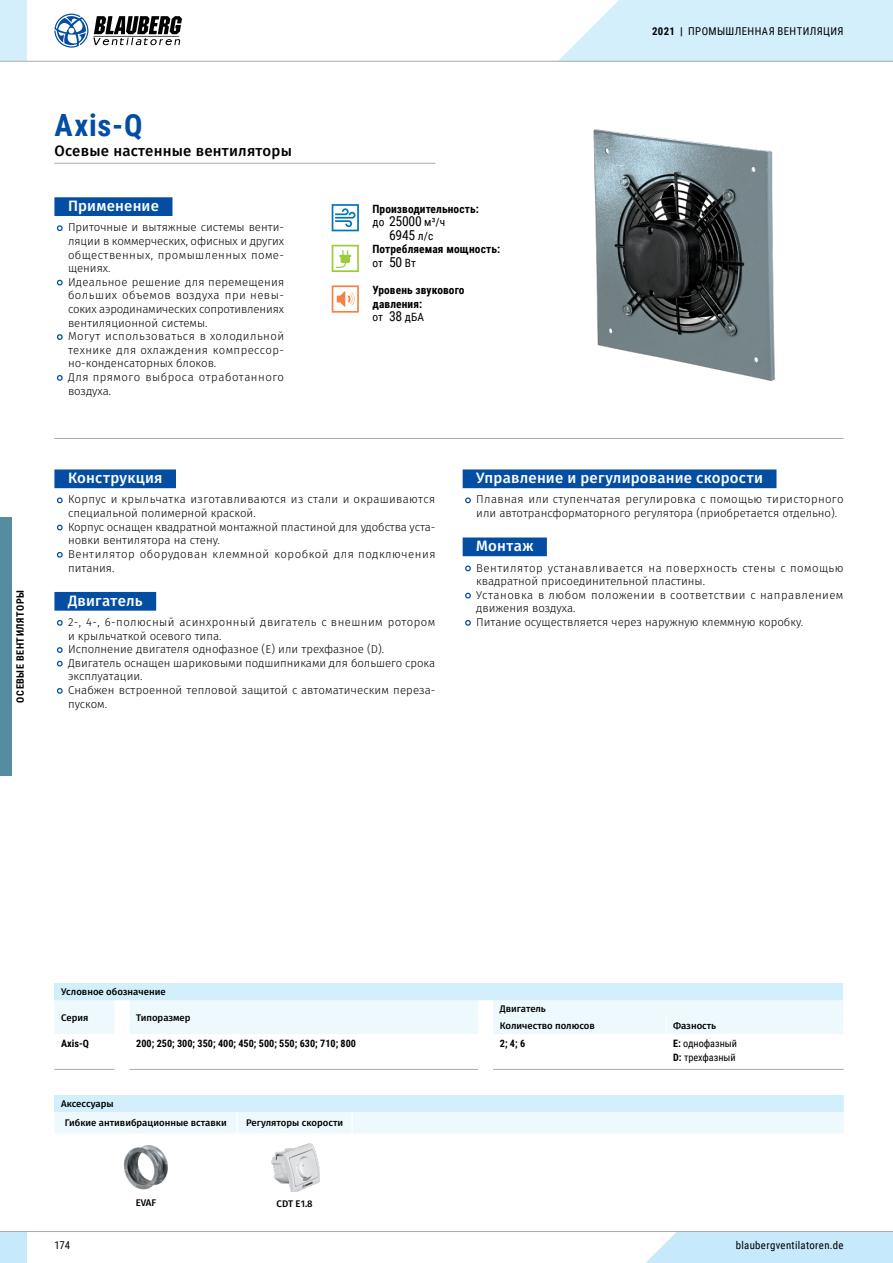
<style>
.page{position:relative;width:893px;height:1263px;background:#fff}
.page>*{position:absolute;margin:0;border:0;box-sizing:border-box;transform-origin:0 0}
.t1{font:700 30.6px "Roboto Condensed";color:#034ea2}
.t2{font:500 15px "Fira Sans";letter-spacing:.01em;color:#fff}
.t3{font:500 15px "Fira Sans";letter-spacing:.015em;color:#000}
.t4{font:13.65px "Roboto Condensed";color:#000}
.t5{font:300 11.4px/13.6px "Fira Sans";color:#000}
.t6{font:300 11.4px/13.6px "Fira Sans";letter-spacing:.02em;color:#000}
.t7{font:700 11.4px/13.6px "Roboto Condensed";letter-spacing:.01em;color:#000}
.t8{font:10.8px "Roboto Condensed";letter-spacing:.035em;color:#000}
.t9{font:700 10.2px "Roboto Condensed";color:#000}
.t10{font:10.2px/14px "Roboto Condensed";color:#000}
.t11{font:700 10.2px "Roboto Condensed";letter-spacing:.055em;color:#000}
.t12{font:500 9.6px/17px "Fira Sans";color:#000}
.s1{font-weight:400}
.s2{font-weight:400;font-size:13.65px}
.s3{font-size:11.4px}
.s4{font-weight:700}
</style>
<div class="page">
<div style="left:0;top:517px;width:12px;height:259px;background:#568ca2"></div>
<hr style="left:54px;top:163px;width:381px;height:1px;background:#a7a9ac">
<div style="left:54px;top:197px;width:118px;height:19px;background:#034ea2"></div>
<svg style="left:56px;top:225px;width:7px;height:7px"></svg>
<svg style="left:56px;top:279px;width:7px;height:7px"></svg>
<svg style="left:56px;top:334px;width:7px;height:6px"></svg>
<svg style="left:56px;top:375px;width:7px;height:6px"></svg>
<div style="left:54px;top:469px;width:122px;height:19px;background:#034ea2"></div>
<div style="left:54px;top:592px;width:102px;height:19px;background:#034ea2"></div>
<svg style="left:56px;top:497px;width:7px;height:7px"></svg>
<svg style="left:56px;top:524px;width:7px;height:7px"></svg>
<svg style="left:56px;top:551px;width:7px;height:7px"></svg>
<svg style="left:56px;top:620px;width:7px;height:6px"></svg>
<svg style="left:57px;top:647px;width:6px;height:6px"></svg>
<svg style="left:56px;top:660px;width:7px;height:7px"></svg>
<svg style="left:56px;top:688px;width:7px;height:6px"></svg>
<div style="left:463px;top:469px;width:313px;height:19px;background:#034ea2"></div>
<div style="left:463px;top:537px;width:84px;height:19px;background:#034ea2"></div>
<svg style="left:465px;top:497px;width:6px;height:7px"></svg>
<svg style="left:465px;top:565px;width:6px;height:7px"></svg>
<svg style="left:465px;top:592px;width:6px;height:7px"></svg>
<svg style="left:465px;top:620px;width:6px;height:6px"></svg>
<hr style="left:54px;top:438px;width:790px;height:1px;background:#a7a9ac">
<img style="left:593px;top:129px;width:182px;height:252px">
<svg style="left:55px;top:1068px;width:788px;height:1px"></svg>
<div style="left:115px;top:1034px;width:14px;height:35px;background:#fff"></div>
<hr style="left:129px;top:1069px;width:349px;height:1px;background:#a7a9ac">
<hr style="left:493px;top:1069px;width:173px;height:1px;background:#a7a9ac">
<hr style="left:666px;top:1069px;width:178px;height:1px;background:#a7a9ac">
<hr style="left:54px;top:1069px;width:61px;height:1px;background:#a7a9ac">
<svg style="left:54px;top:983px;width:789px;height:51px;background:#e5f5fd"></svg>
<svg style="left:332px;top:204px;width:27px;height:27px"></svg>
<svg style="left:332px;top:245px;width:27px;height:27px"></svg>
<svg style="left:332px;top:285px;width:27px;height:28px"></svg>
<svg style="left:54px;top:1095px;width:790px;height:38px;background:#e1f4fd"></svg>
<img style="left:124px;top:1145px;width:44px;height:44px">
<img style="left:271px;top:1143px;width:48px;height:48px">
<div style="left:646px;top:1232px;width:247px;height:31px;background:#c6eafb"></div>
<div style="left:0;top:1231px;width:27px;height:32px;background:#c6eafb"></div>
<hr style="left:0;top:1231px;width:893px;height:1px;background:#a7a9ac">
<div style="left:0;top:0;width:27px;height:61px;background:#d3effc"></div>
<hr style="left:0;top:61px;width:893px;height:1px;background:#a7a9ac">
<svg style="left:558px;top:0;width:335px;height:62px;background:#d6effa"></svg>
<svg style="left:54px;top:14px;width:128px;height:34px"></svg>
<p class="t11" style="left:13px;top:702px;width:114px;rotate:-90deg">ОСЕВЫЕ ВЕНТИЛЯТОРЫ</p>
<h1 class="t1" style="left:54px;top:104px;width:90px">Axis-Q</h1>
<h2 class="t3" style="left:54px;top:141px;width:239px">Осевые настенные вентиляторы</h2>
<h2 class="t2" style="left:68px;top:195px;width:92px">Применение</h2>
<p class="t6" style="left:68px;top:221px;width:218px">Приточные и вытяжные системы венти&shy;ляции в коммерческих, офисных и других общественных, промышленных поме&shy;щениях.<br>Идеальное решение для перемещения больших объемов воздуха при невы&shy;соких аэродинамических сопротивлениях вентиляционной системы.<br>Могут использоваться в холодильной технике для охлаждения компрессор&shy;но-конденсаторных блоков.<br>Для прямого выброса отработанного воздуха.</p>
<p class="t7" style="left:372px;top:201px;width:108px">Производительность: <span class="s1">до</span> <span class="s2">25000</span> <span class="s1">м³/ч</span></p>
<p class="t4" style="left:389px;top:225px;width:46px">6945 <span class="s3">л/с</span></p>
<p class="t7" style="left:372px;top:242px;width:129px">Потребляемая мощность: <span class="s1">от</span> <span class="s2">50</span> <span class="s1">Вт</span></p>
<p class="t7" style="left:372px;top:283px;width:94px">Уровень звукового давления:<br><span class="s1">от</span> <span class="s2">38</span> <span class="s1">дБА</span></p>
<p class="t8" style="left:652px;top:23px;width:193px"><span class="s4">2021 |</span> ПРОМЫШЛЕННАЯ ВЕНТИЛЯЦИЯ</p>
<h2 class="t2" style="left:68px;top:467px;width:96px">Конструкция</h2>
<p class="t5" style="left:68px;top:493px;width:369px">Корпус и крыльчатка изготавливаются из стали и окрашиваются специальной полимерной краской.<br>Корпус оснащен квадратной монтажной пластиной для удобства уста&shy;новки вентилятора на стену.<br>Вентилятор оборудован клеммной коробкой для подключения питания.</p>
<h2 class="t2" style="left:68px;top:590px;width:76px">Двигатель</h2>
<p class="t5" style="left:68px;top:616px;width:369px">2-, 4-, 6-полюсный асинхронный двигатель с внешним ротором и крыльчаткой осевого типа.<br>Исполнение двигателя однофазное (E) или трехфазное (D).<br>Двигатель оснащен шариковыми подшипниками для большего срока эксплуатации.<br>Снабжен встроенной тепловой защитой с автоматическим переза&shy;пуском.</p>
<h2 class="t2" style="left:476px;top:467px;width:288px">Управление и регулирование скорости</h2>
<p class="t5" style="left:476px;top:493px;width:369px">Плавная или ступенчатая регулировка с помощью тиристорного или автотрансформаторного регулятора (приобретается отдельно).</p>
<h2 class="t2" style="left:476px;top:535px;width:59px">Монтаж</h2>
<p class="t5" style="left:476px;top:562px;width:369px">Вентилятор устанавливается на поверхность стены с помощью квадратной присоединительной пластины.<br>Установка в любом положении в соответствии с направлением движения воздуха.<br>Питание осуществляется через наружную клеммную коробку.</p>
<p class="t12" style="left:61px;top:984px;width:106px">Условное обозначение</p>
<p class="t12" style="left:61px;top:1009px;width:29px">Серия</p>
<p class="t12" style="left:136px;top:1009px;width:56px">Типоразмер</p>
<p class="t12" style="left:500px;top:1001px;width:97px">Двигатель<br>Количество полюсов</p>
<p class="t12" style="left:673px;top:1018px;width:45px">Фазность</p>
<p class="t9" style="left:61px;top:1036px;width:29px">Axis-Q</p>
<p class="t9" style="left:136px;top:1036px;width:221px">200; 250; 300; 350; 400; 450; 500; 550; 630; 710; 800</p>
<p class="t9" style="left:500px;top:1036px;width:27px">2; 4; 6</p>
<p class="t10" style="left:673px;top:1036px;width:65px"><span class="s4">E:</span> однофазный<br><span class="s4">D:</span> трехфазный</p>
<p class="t12" style="left:65px;top:1094px;width:163px;line-height:19.4px;text-indent:-4px">Аксессуары<br>Гибкие антивибрационные вставки</p>
<p class="t12" style="left:246px;top:1115px;width:99px">Регуляторы скорости</p>
<p class="t12" style="left:136px;top:1195px;width:22px">EVAF</p>
<p class="t12" style="left:277px;top:1196px;width:38px">CDT E1.8</p>
<p class="t8" style="left:54px;top:1238px;width:17px">174</p>
<p class="t8" style="left:736px;top:1238px;width:109px">blaubergventilatoren.de</p>
</div>
